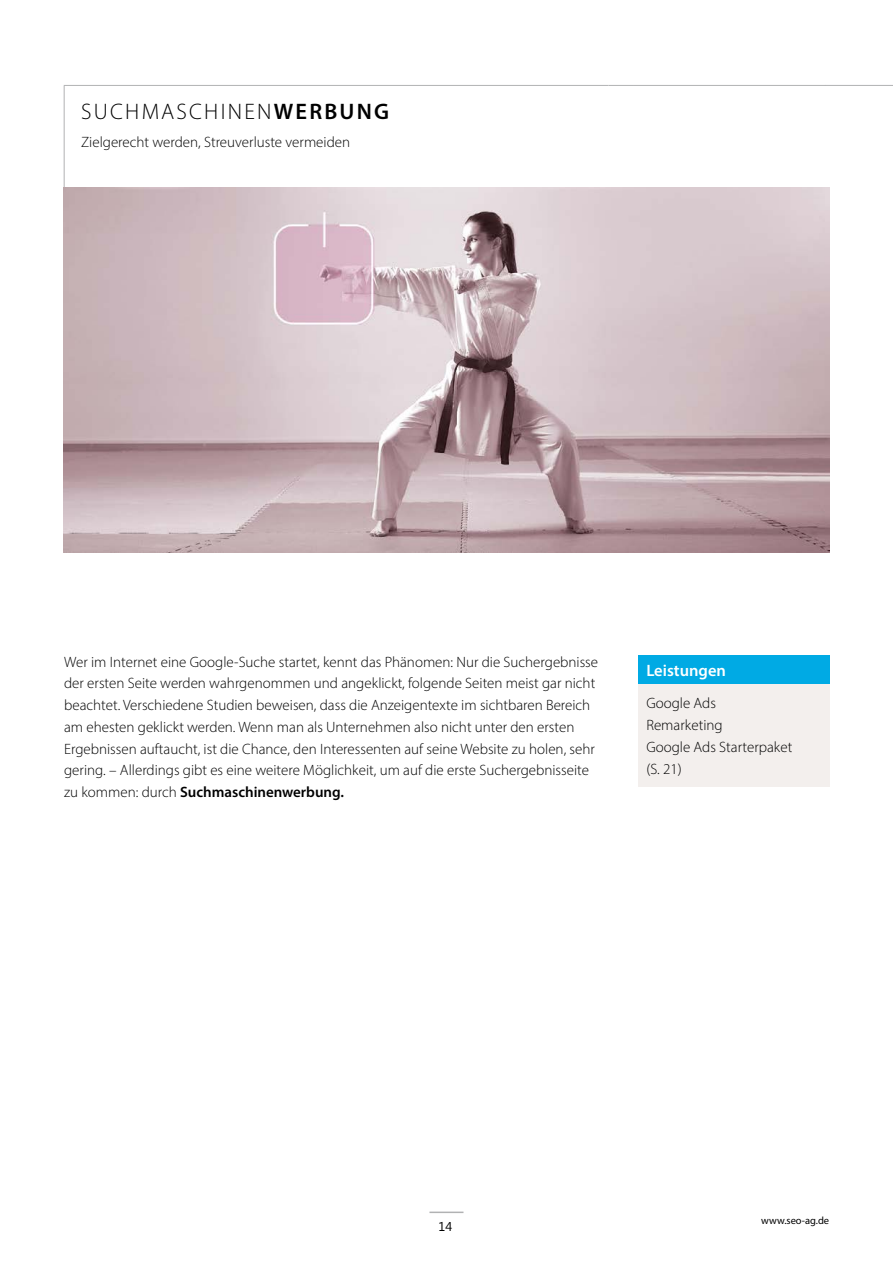
<style>
.page{position:relative;width:893px;height:1263px;background:#fff}
.page>*{position:absolute;margin:0;border:0;box-sizing:border-box;transform-origin:0 0}
.t1{font:300 22.5px "Myriad Pro";letter-spacing:.1em;color:#000}
.t2{font:600 16.5px "Myriad Pro";color:#fff}
.t3{font:300 15px/21.8px "Myriad Pro";color:#000}
.t4{font:12.75px "Segoe UI";color:#000}
.t5{font:10.5px "Myriad Pro";color:#000}
.s1{font-weight:600}
</style>
<div class="page">
<hr style="left:429px;top:1211px;width:34px;height:2px;background:#b1b2b3">
<hr style="left:64px;top:85px;width:544px;height:1px;background:#b1b2b3">
<hr style="left:64px;top:86px;width:1px;height:101px;background:#b1b2b3">
<svg style="left:608px;top:85px;width:26px;height:1px"></svg>
<hr style="left:634px;top:85px;width:191px;height:1px;background:#b1b2b3">
<img style="left:64px;top:188px;width:765px;height:365px">
<div style="left:638px;top:655px;width:191px;height:29px;background:#00aae4"></div>
<div style="left:638px;top:684px;width:191px;height:102px;background:#f3efed"></div>
<hr style="left:825px;top:85px;width:68px;height:1px;background:#b1b2b3">
<h1 class="t1" style="left:81px;top:98px;width:310px">SUCHMASCHINEN<span class="s1">WERBUNG</span></h1>
<p class="t3" style="left:81px;top:131px;width:271px">Zielgerecht werden, Streuverluste vermeiden</p>
<p class="t3" style="left:64px;top:650px;width:535px">Wer im Internet eine Google-Suche startet, kennt das Phänomen: Nur die Suchergebnisse der ersten Seite werden wahrgenommen und angeklickt, folgende Seiten meist gar nicht beachtet. Verschiedene Studien beweisen, dass die Anzeigentexte im sichtbaren Bereich am ehesten geklickt werden. Wenn man als Unternehmen also nicht unter den ersten Ergebnissen auftaucht, ist die Chance, den Interessenten auf seine Website zu holen, sehr gering. – Allerdings gibt es eine weitere Möglichkeit, um auf die erste Suchergebnisseite zu kommen: durch <span class="s1">Suchmaschinenwerbung.</span></p>
<p class="t2" style="left:646px;top:660px;width:81px">Leistungen</p>
<p class="t3" style="left:646px;top:692px;width:148px">Google Ads<br>Remarketing<br>Google Ads Starterpaket (S. 21)</p>
<p class="t4" style="left:439px;top:1218px;width:15px">14</p>
<p class="t5" style="left:761px;top:1214px;width:69px">www.seo-ag.de</p>
</div>
